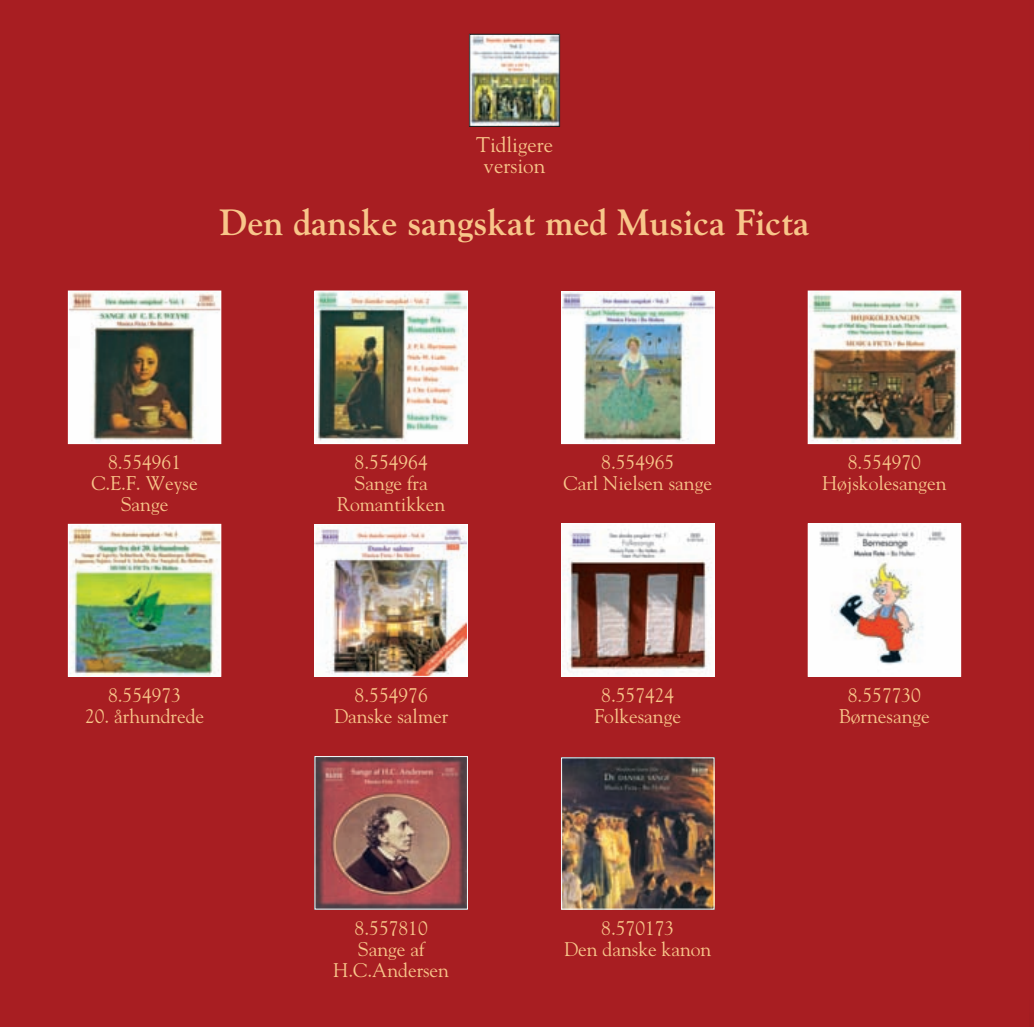
<style>
.page{position:relative;width:1034px;height:1027px;background:#fff}
.page>*{position:absolute;margin:0;border:0;box-sizing:border-box;transform-origin:0 0}
.t1{font:700 36px "Goudy Modern";color:#f8c68a}
.t2{font:21px/21px "Goudy Modern";color:#f8c68a;text-align:center}
.t3{font:19.5px/21px "Goudy Modern";color:#f8c68a;text-align:center}
</style>
<div class="page">
<div style="left:0;top:0;width:1029px;height:1026px;background:#a81e22"></div>
<img style="left:70px;top:293px;width:149px;height:149px">
<div style="left:68px;top:291px;width:153px;height:153px;border:1px solid #fff"></div>
<img style="left:317px;top:293px;width:149px;height:149px">
<div style="left:315px;top:291px;width:153px;height:153px;border:1px solid #fff"></div>
<img style="left:563px;top:293px;width:149px;height:149px">
<div style="left:561px;top:291px;width:153px;height:153px;border:1px solid #fff"></div>
<img style="left:810px;top:293px;width:149px;height:149px">
<div style="left:808px;top:291px;width:153px;height:153px;border:1px solid #fff"></div>
<img style="left:70px;top:526px;width:149px;height:148px">
<div style="left:68px;top:524px;width:153px;height:152px;border:1px solid #fff"></div>
<img style="left:317px;top:526px;width:149px;height:148px">
<div style="left:315px;top:524px;width:153px;height:152px;border:1px solid #fff"></div>
<img style="left:563px;top:525px;width:149px;height:149px">
<div style="left:561px;top:523px;width:153px;height:153px;border:1px solid #fff"></div>
<img style="left:810px;top:525px;width:149px;height:149px">
<div style="left:808px;top:523px;width:153px;height:153px;border:1px solid #fff"></div>
<img style="left:317px;top:758px;width:149px;height:149px">
<div style="left:315px;top:756px;width:153px;height:153px;border:1px solid #fff"></div>
<img style="left:563px;top:759px;width:149px;height:148px">
<img style="left:471px;top:36px;width:87px;height:89px">
<div style="left:469px;top:34px;width:91px;height:93px;border:1px solid #231f20"></div>
<div style="left:1029px;top:0;width:5px;height:1026px;background:#a71e22"></div>
<p class="t2" style="left:476px;top:136px;width:78px">Tidligere version</p>
<h1 class="t1" style="left:220px;top:208px;width:592px">Den danske sangskat med Musica Ficta</h1>
<p class="t3" style="left:92px;top:453px;width:108px">8.554961<br>C.E.F. Weyse<br>Sange</p>
<p class="t3" style="left:337px;top:453px;width:110px">8.554964<br>Sange fra<br>Romantikken</p>
<p class="t3" style="left:564px;top:453px;width:150px">8.554965<br>Carl Nielsen sange</p>
<p class="t3" style="left:822px;top:453px;width:126px">8.554970<br>Højskolesangen</p>
<p class="t3" style="left:108px;top:686px;width:75px">8.554973</p>
<p class="t3" style="left:85px;top:707px;width:121px">20. århundrede</p>
<p class="t3" style="left:334px;top:686px;width:116px">8.554976<br>Danske salmer</p>
<p class="t3" style="left:595px;top:686px;width:88px">8.557424<br>Folkesange</p>
<p class="t3" style="left:839px;top:686px;width:92px">8.557730<br>Børnesange</p>
<p class="t3" style="left:333px;top:919px;width:117px">8.557810<br>Sange af<br>H.C.Andersen</p>
<p class="t3" style="left:564px;top:919px;width:149px">8.570173<br>Den danske kanon</p>
</div>
